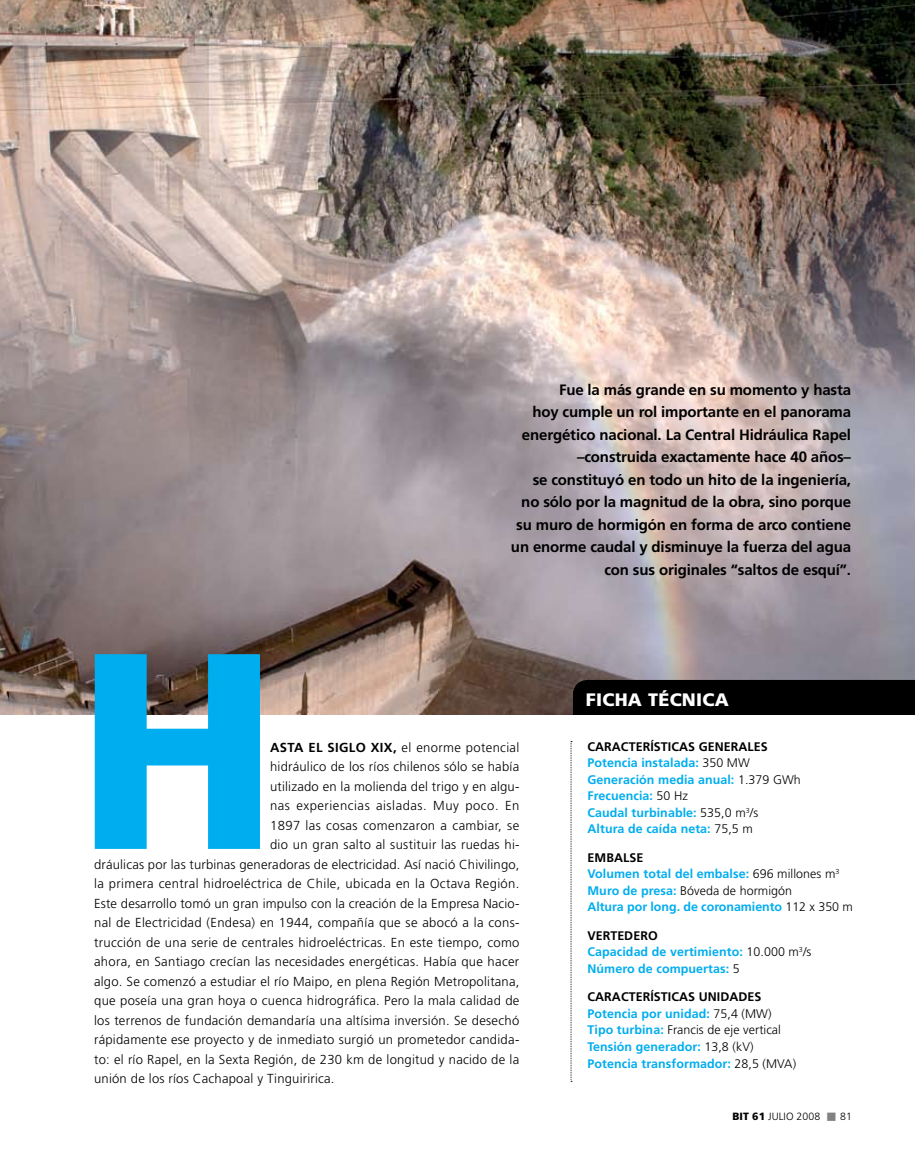
<style>
.page{position:relative;width:915px;height:1170px;background:#fff}
.page>*{position:absolute;margin:0;border:0;box-sizing:border-box;transform-origin:0 0}
.t1{font:900 278.85px "Frutiger";color:#00adef}
.t2{font:900 18px "Frutiger";letter-spacing:.015em;color:#fff}
.t3{font:700 15px/22.5px "Frutiger";letter-spacing:-.01em;color:#000;text-align:right}
.t4{font:300 13.05px "Frutiger";letter-spacing:.02em;color:#000}
.t5{font:300 13.05px "Frutiger";letter-spacing:.04em;color:#000}
.t6{font:700 12.45px/16.5px "Frutiger";letter-spacing:.005em;color:#00adef}
.t7{font:300 10.5px "Frutiger";letter-spacing:.005em;color:#000}
.s1{font-weight:700}
.s2{color:#000}
.s3{font-weight:300;color:#000}
.s4{font-weight:900}
.s5{color:#808284}
</style>
<div class="page">
<img style="left:0;top:0;width:914px;height:714px">
<div style="left:573px;top:680px;width:341px;height:11px;background:#000"></div>
<div style="left:573px;top:691px;width:341px;height:23px;background:#000"></div>
<svg style="left:570px;top:741px;width:2px;height:340px"></svg>
<p class="t3" style="left:511px;top:378px;width:341px">Fue la más grande en su momento y hasta<br>hoy cumple un rol importante en el panorama energético nacional. La Central Hidráulica Rapel –construida exactamente hace 40 años–<br>se constituyó en todo un hito de la ingeniería, no sólo por la magnitud de la obra, sino porque su muro de hormigón en forma de arco contiene un enorme caudal y disminuye la fuerza del agua con sus originales “saltos de esquí”.</p>
<h1 class="t1" style="left:77px;top:582px;width:167px">H</h1>
<p class="t4" style="left:270px;top:739px;width:251px"><span class="s1">asta el siglo XIX,</span> el enorme potencial</p>
<p class="t4" style="left:270px;top:759px;width:250px">hidráulico de los ríos chilenos sólo se había</p>
<p class="t4" style="left:270px;top:778px;width:251px">utilizado en la molienda del trigo y en algu-</p>
<p class="t5" style="left:270px;top:798px;width:251px">nas experiencias aisladas. Muy poco. En</p>
<p class="t4" style="left:270px;top:817px;width:251px">1897 las cosas comenzaron a cambiar, se</p>
<p class="t4" style="left:270px;top:837px;width:251px">dio un gran salto al sustituir las ruedas hi-</p>
<p class="t4" style="left:94px;top:856px;width:426px">dráulicas por las turbinas generadoras de electricidad. Así nació C hivilingo,</p>
<p class="t4" style="left:94px;top:876px;width:426px">la primera central hidroeléctrica de Chile, ubicada en la Octava Región.</p>
<p class="t4" style="left:94px;top:895px;width:426px">Este desarrollo tomó un gran impulso con la creación de la Empresa Nacio-</p>
<p class="t4" style="left:94px;top:915px;width:426px">nal de Electricidad (Endesa) en 1944, compañía que se abocó a la cons-</p>
<p class="t4" style="left:94px;top:934px;width:426px">trucción de una serie de centrales hidroeléctricas. En este tiempo, como</p>
<p class="t4" style="left:94px;top:954px;width:426px">ahora, en Santiago crecían las necesidades energéticas. Había que hacer</p>
<p class="t4" style="left:94px;top:973px;width:426px">algo. Se comenzó a estudiar el río Maipo, en plena Región Metropolitana,</p>
<p class="t4" style="left:94px;top:993px;width:426px">que poseía una gran hoya o cuenca hidrográfica. Pero la mala calidad de</p>
<p class="t4" style="left:94px;top:1012px;width:426px">los terrenos de fundación demandaría una altísima inversión. Se desechó</p>
<p class="t4" style="left:94px;top:1032px;width:426px">rápidamente ese proyecto y de inmediato surgió un prometedor candida-</p>
<p class="t4" style="left:94px;top:1051px;width:426px">to: el río Rapel, en la Sexta Región, de 230 km de longitud y nacido de la</p>
<p class="t4" style="left:94px;top:1071px;width:242px">unión de los ríos Cachapoal y Tinguiririca.</p>
<h2 class="t2" style="left:585px;top:688px;width:145px">FICHA TÉCNICA</h2>
<p class="t6" style="left:587px;top:738px;width:215px"><span class="s2">Características generales<br></span>Potencia instalada: <span class="s3">350 MW<br></span>Generación media anual: <span class="s3">1.379 GWh<br></span>Frecuencia: <span class="s3">50 Hz<br></span>Caudal turbinable: <span class="s3">535,0 m</span><sup>3</sup><span class="s3">/s<br></span>Altura de caída neta: <span class="s3">75,5 m</span></p>
<p class="t6" style="left:587px;top:849px;width:267px"><span class="s2">Embalse<br></span>Volumen total del embalse: <span class="s3">696 millones m</span><sup>3<br></sup>M uro de presa: <span class="s3">Bóveda de hormigón<br></span>Altura por long. de coronamiento <span class="s3">112 x 350 m</span></p>
<p class="t6" style="left:587px;top:927px;width:225px"><span class="s2">Vertedero<br></span>Capacidad de vertimiento: <span class="s3">10.000 m</span><sup>3</sup><span class="s3">/s<br></span>Número de compuertas: <span class="s3">5</span></p>
<p class="t6" style="left:587px;top:988px;width:210px"><span class="s2">Características Unidades<br></span>Potencia por unidad: <span class="s3">75,4 (MW)<br></span>Tipo turbina: <span class="s3">Francis de eje vertical<br></span>Tensión generador: <span class="s3">13,8 (kV)<br></span>Potencia transformador: <span class="s3">28,5 (MVA)</span></p>
<p class="t7" style="left:732px;top:1110px;width:121px"><span class="s4">BIT 61</span> julio 2008 <span class="s5">■</span> 81</p>
</div>
